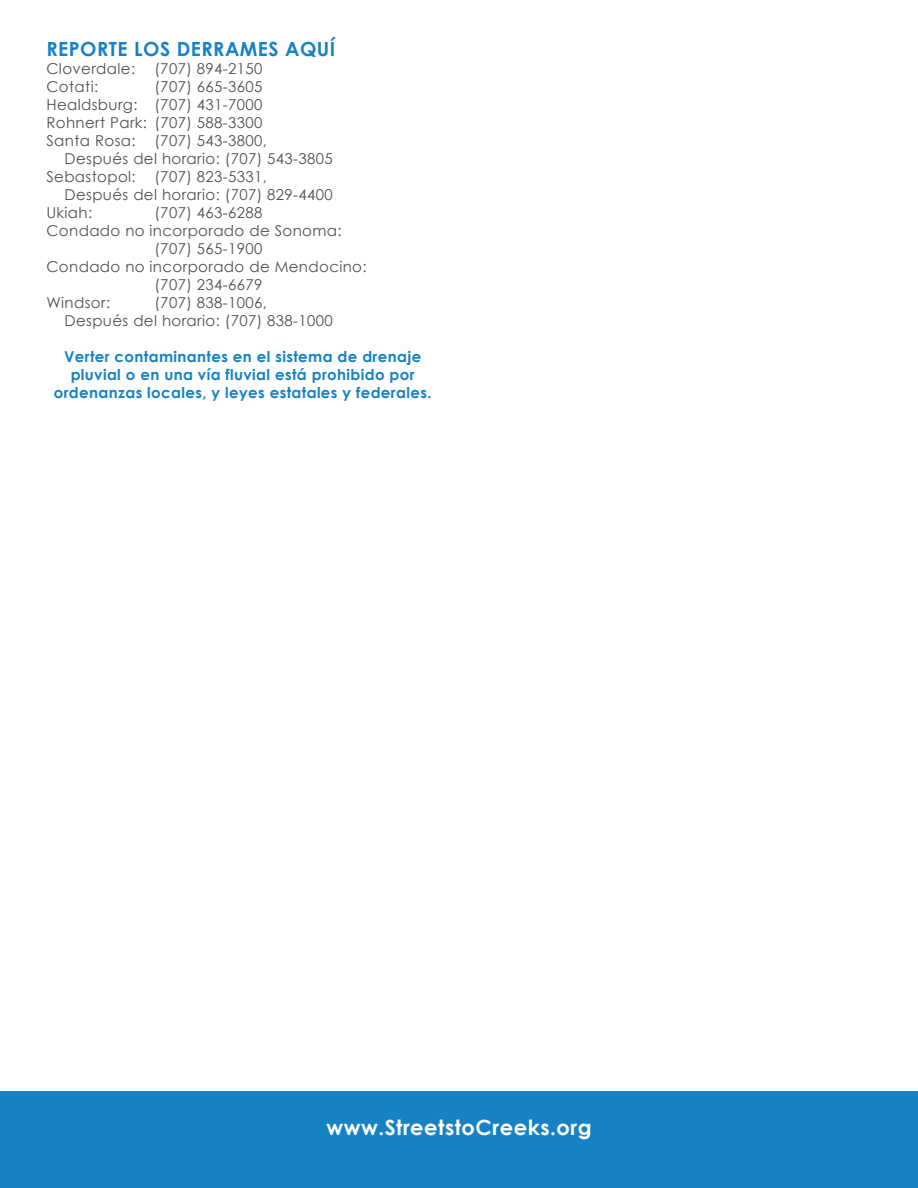
<style>
.page{position:relative;width:918px;height:1188px;background:#fff}
.page>*{position:absolute;margin:0;border:0;box-sizing:border-box;transform-origin:0 0}
.t1{font:700 21px "Century Gothic";letter-spacing:.025em;color:#fff}
.t2{font:700 19.5px "Century Gothic";letter-spacing:.025em;color:#1582c5}
.t3{font:15px/18px "Century Gothic";letter-spacing:.025em;color:#4f5050;text-align:justify}
.t4{font:700 15px/18px "Century Gothic";letter-spacing:.025em;color:#1582c5;text-align:center}
</style>
<div class="page">
<div style="left:0;top:1092px;width:918px;height:96px;background:#1582c5"></div>
<h2 class="t2" style="left:46px;top:34px;width:290px">REPORTE LOS DERRAMES AQUÍ</h2>
<p class="t3" style="left:46px;top:59px;width:90px">Cloverdale:</p>
<p class="t3" style="left:154px;top:59px;width:110px">(707) 894-2150</p>
<p class="t3" style="left:46px;top:77px;width:53px">Cotati:</p>
<p class="t3" style="left:46px;top:77px;width:218px;text-indent:108px">(707) 665-3605<br>Healdsburg: (707) 431-7000<br>Rohnert Park: (707) 588-3300<br>Santa Rosa:</p>
<p class="t3" style="left:154px;top:131px;width:114px">(707) 543-3800,</p>
<p class="t3" style="left:65px;top:149px;width:270px">Después del horario: (707) 543-3805</p>
<p class="t3" style="left:46px;top:167px;width:222px">Sebastopol: (707) 823-5331,</p>
<p class="t3" style="left:65px;top:185px;width:270px">Después del horario: (707) 829-4400</p>
<p class="t3" style="left:46px;top:203px;width:47px">Ukiah:</p>
<p class="t3" style="left:154px;top:203px;width:110px">(707) 463-6288</p>
<p class="t3" style="left:46px;top:221px;width:297px">Condado no incorporado de Sonoma:</p>
<p class="t3" style="left:154px;top:239px;width:110px">(707) 565-1900</p>
<p class="t3" style="left:46px;top:257px;width:322px">Condado no incorporado de Mendocino:</p>
<p class="t3" style="left:154px;top:275px;width:110px">(707) 234-6679</p>
<p class="t3" style="left:46px;top:293px;width:65px">Windsor:</p>
<p class="t3" style="left:65px;top:293px;width:270px;text-indent:90px">(707) 838-1006,<br>Después del horario: (707) 838-1000</p>
<p class="t4" style="left:54px;top:347px;width:379px">Verter contaminantes en el sistema de drenaje pluvial o en una vía fluvial está prohibido por ordenanzas locales, y leyes estatales y federales.</p>
<h1 class="t1" style="left:326px;top:1112px;width:267px">www.StreetstoCreeks.org</h1>
</div>
